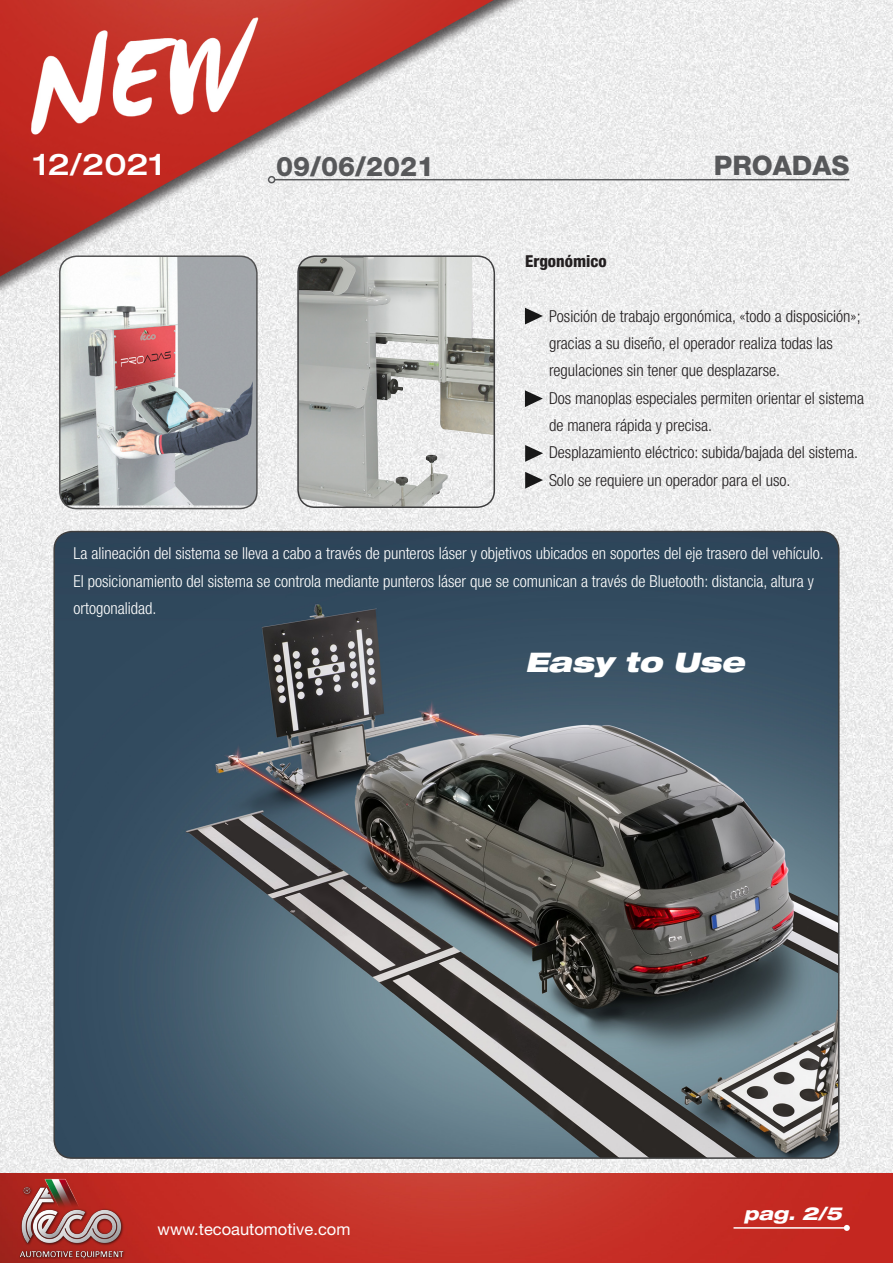
<style>
.page{position:relative;width:893px;height:1263px;background:#fff}
.page>*{position:absolute;margin:0;border:0;box-sizing:border-box;transform-origin:0 0}
.t1{font:500 expanded 30px "Helvetica Neue LT Std";color:#fff}
.t2{font:800 27px "Helvetica Neue LT Std";color:#57585a}
.t3{font:italic 900 expanded 27px "Helvetica Neue LT Std";color:#fff}
.t4{font:800 27px "Helvetica Neue LT Std";color:#57585a}
.t5{font:italic 800 expanded 18px "Helvetica Neue LT Std";color:#fff}
.t6{font:300 condensed 16.5px/27.3px "Helvetica Neue LT Std";color:#231f20}
.t7{font:300 condensed 16.5px/27.3px "Helvetica Neue LT Std";color:#fff}
.t8{font:16.5px "Helvetica Neue LT Std";color:#fff}
.t9{font:800 condensed 16.5px "Helvetica Neue LT Std";color:#231f20}
</style>
<div class="page">
<img style="left:0;top:415px;width:893px;height:758px">
<img style="left:0;top:1173px;width:893px;height:90px">
<img style="left:18px;top:1176px;width:155px;height:83px">
<hr style="left:733px;top:1227px;width:114px;height:2px;background:#fff">
<svg style="left:844px;top:1225px;width:6px;height:6px"></svg>
<div style="left:0;top:0;width:893px;height:415px;background:#231f20;opacity:.75"></div>
<img style="left:0;top:0;width:494px;height:276px">
<img style="left:15px;top:13px;width:266px;height:141px">
<hr style="left:275px;top:179px;width:574px;height:1px;background:#57585a">
<div style="left:268px;top:176px;width:7px;height:7px;border:2px solid #57585a;border-radius:50%"></div>
<img style="left:298px;top:256px;width:196px;height:251px">
<div style="left:297px;top:255px;width:198px;height:253px;border:2px solid #3e3e3f;border-radius:17px"></div>
<img style="left:60px;top:256px;width:197px;height:249px">
<div style="left:59px;top:255px;width:199px;height:254px;border:2px solid #3e3e3f;border-radius:17px"></div>
<img style="left:54px;top:531px;width:785px;height:627px">
<svg style="left:525px;top:390px;width:18px;height:17px"></svg>
<svg style="left:525px;top:445px;width:18px;height:17px"></svg>
<svg style="left:525px;top:308px;width:18px;height:16px"></svg>
<svg style="left:525px;top:472px;width:18px;height:17px"></svg>
<h1 class="t1" style="left:33px;top:146px;width:132px">12/2021</h1>
<h2 class="t2" style="left:276px;top:150px;width:160px">09/06/2021</h2>
<h2 class="t4" style="left:714px;top:149px;width:136px">PROADAS</h2>
<p class="t9" style="left:525px;top:251px;width:83px">Ergonómico</p>
<p class="t6" style="left:549px;top:302px;width:317px">Posición de trabajo ergonómica, «todo a disposición»; gracias a su diseño, el operador realiza todas las regulaciones sin tener que desplazarse.<br>Dos manoplas especiales permiten orientar el sistema de manera rápida y precisa.<br>Desplazamiento eléctrico: subida/bajada del sistema.<br>Solo se requiere un operador para el uso.</p>
<p class="t7" style="left:73px;top:540px;width:752px">La alineación del sistema se lleva a cabo a través de punteros láser y objetivos ubicados en soportes del eje trasero del vehículo.<br>El posicionamiento del sistema se controla mediante punteros láser que se comunican a través de Bluetooth: distancia, altura y ortogonalidad.</p>
<h2 class="t3" style="left:525px;top:645px;width:221px">Easy to Use</h2>
<p class="t8" style="left:158px;top:1219px;width:194px">www.tecoautomotive.com</p>
<p class="t5" style="left:744px;top:1202px;width:100px">pag. 2/5</p>
</div>
